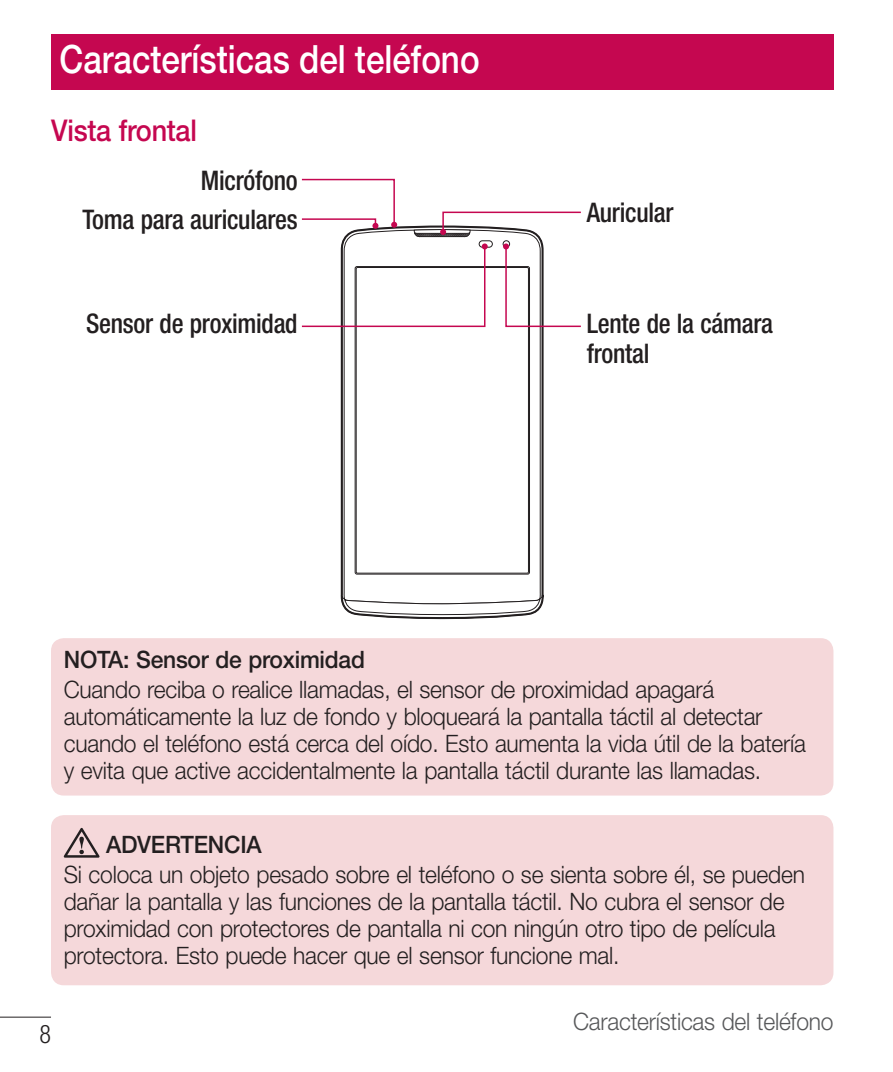
<style>
.page{position:relative;width:893px;height:1072px;background:#fff}
.page>*{position:absolute;margin:0;border:0;box-sizing:border-box;transform-origin:0 0}
.Head_01_TOC{font:500 39px "Helvetica Neue LT Pro";color:#fff;scale:.85 1}
.Head_02_TOC{font:500 30px "Helvetica Neue LT Pro";letter-spacing:-.01em;color:#c50750;scale:.9 1}
.t1{font:500 condensed 27px/30px "Helvetica Neue LT Pro";letter-spacing:-.01em;color:#231f20;scale:.95 1}
.t2{font:300 condensed 25.5px "Helvetica Neue LT Pro";color:#231f20;scale:.95 1}
.t3{font:300 24px/27px "Helvetica Neue LT Pro";letter-spacing:-.01em;color:#231f20;scale:.95 1}
.Page_BOTTOM{font:300 24px "Helvetica Neue LT Pro";letter-spacing:-.01em;color:#57585a;scale:.95 1}
.s1{font-weight:500}
</style>
<div class="page">
<hr style="left:0;top:1016px;width:51px;height:1px;background:#231f20">
<svg style="left:341px;top:225px;width:203px;height:394px"></svg>
<div style="left:356px;top:267px;width:172px;height:306px;background:#fff"></div>
<div style="left:356px;top:267px;width:173px;height:306px;border:1px solid #231f20"></div>
<div style="left:479px;top:241px;width:13px;height:6px;background:#fff;border-radius:3px"></div>
<div style="left:479px;top:240px;width:14px;height:7px;border:1px solid #231f20;border-radius:3px"></div>
<div style="left:503px;top:241px;width:7px;height:6px;background:#fff;border-radius:50%"></div>
<div style="left:503px;top:240px;width:7px;height:7px;border:1px solid #231f20;border-radius:50%"></div>
<svg style="left:301px;top:178px;width:96px;height:51px"></svg>
<svg style="left:413px;top:211px;width:168px;height:26px"></svg>
<svg style="left:301px;top:243px;width:187px;height:85px"></svg>
<svg style="left:503px;top:243px;width:78px;height:85px"></svg>
<div style="left:51px;top:638px;width:782px;height:157px;background:#f5d8da;border-radius:13px"></div>
<div style="left:51px;top:815px;width:782px;height:170px;background:#f5d8da;border-radius:13px"></div>
<svg style="left:64px;top:828px;width:36px;height:29px"></svg>
<div style="left:51px;top:34px;width:782px;height:55px;background:#c50750"></div>
<p class="Head_01_TOC" style="left:60px;top:35px;width:496px">Características del teléfono</p>
<p class="Head_02_TOC" style="left:51px;top:112px;width:164px">Vista frontal</p>
<p class="t1" style="left:201px;top:165px;width:103px">Micrófono</p>
<p class="t1" style="left:82px;top:204px;width:228px">Toma para auriculares</p>
<p class="t1" style="left:86px;top:308px;width:224px">Sensor de proximidad</p>
<p class="t1" style="left:587px;top:197px;width:93px">Auricular</p>
<p class="t1" style="left:587px;top:308px;width:198px">Lente de la cámara frontal</p>
<p class="t3" style="left:64px;top:644px;width:686px;line-height:29.4px"><span class="s1">NOTA: Sensor de proximidad<br></span>Cuando reciba o realice llamadas, el sensor de proximidad apagará</p>
<p class="t3" style="left:64px;top:702px;width:783px">automáticamente la luz de fondo y bloqueará la pantalla táctil al detectar cuando el teléfono está cerca del oído. Esto aumenta la vida útil de la batería y evita que active accidentalmente la pantalla táctil durante las llamadas.</p>
<p class="t3" style="left:64px;top:829px;width:782px;line-height:29.4px;text-indent:42px"><span class="s1">ADVERTENCIA<br></span>Si coloca un objeto pesado sobre el teléfono o se sienta sobre él, se pueden</p>
<p class="t3" style="left:64px;top:887px;width:760px">dañar la pantalla y las funciones de la pantalla táctil. No cubra el sensor de proximidad con protectores de pantalla ni con ningún otro tipo de película protectora. Esto puede hacer que el sensor funcione mal.</p>
<p class="t2" style="left:39px;top:1019px;width:14px">8</p>
<p class="Page_BOTTOM" style="left:573px;top:1006px;width:276px">Características del teléfono</p>
</div>
